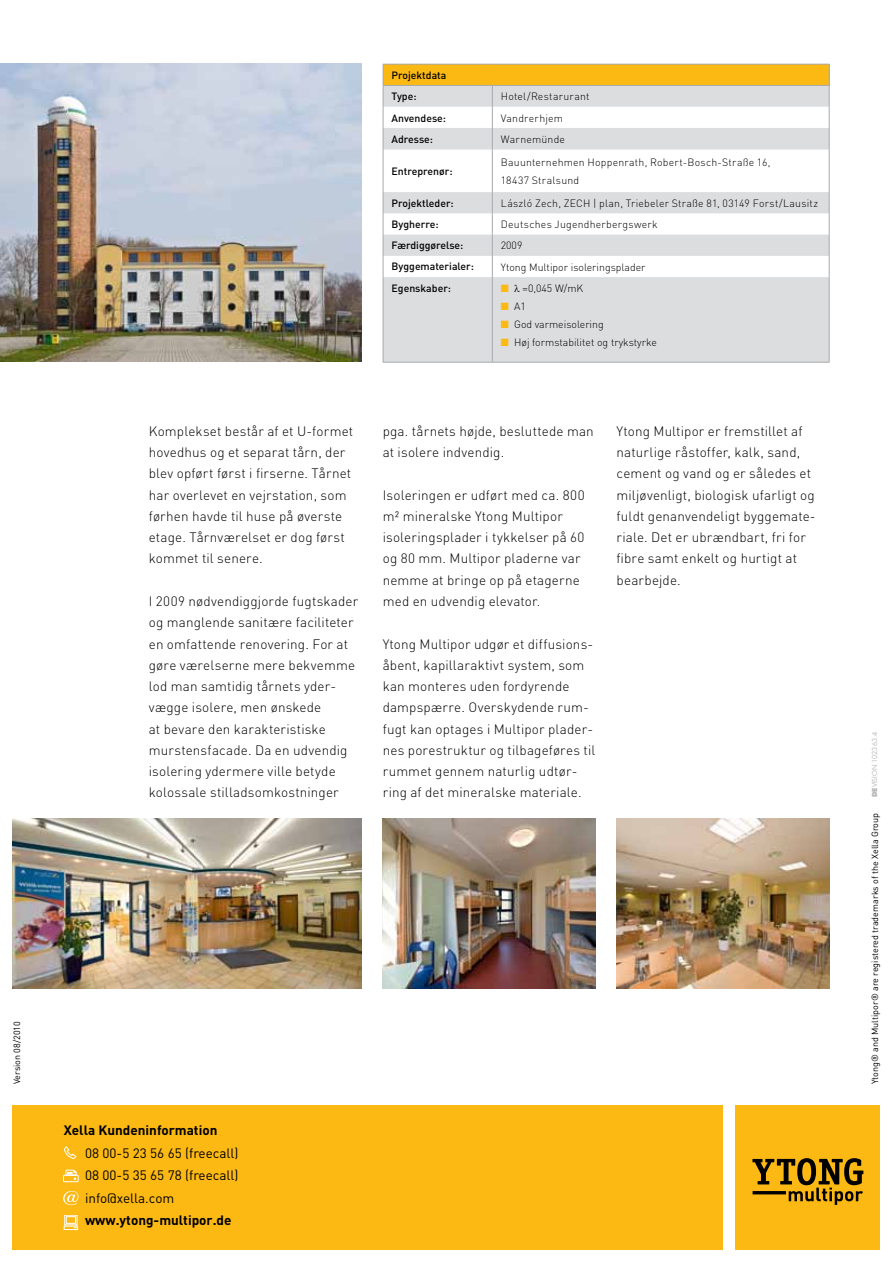
<style>
.page{position:relative;width:893px;height:1263px;background:#fff}
.page>*{position:absolute;margin:0;border:0;box-sizing:border-box;transform-origin:0 0}
.t1{font:300 13.5px/21.3px "DIN";letter-spacing:.01em;color:#000}
.t2{font:13.5px/22.5px "DIN";color:#000;text-align:justify}
.t3{font:700 13.5px "DIN";color:#000}
.t4{font:300 10.5px/18px "DIN";letter-spacing:.02em;color:#000}
.t5{font:500 10.5px/21.3px "DIN";color:#000}
.t6{font:300 10.5px "DIN";color:#000}
.t7{font:9px "DIN";color:#000}
.t8{font:6.75px "Futura";letter-spacing:.005em;color:#b6b8ba}
.s1{color:#fdb913}
.s2{font-weight:800}
</style>
<div class="page">
<img style="left:617px;top:819px;width:212px;height:170px">
<img style="left:0;top:64px;width:361px;height:297px">
<div style="left:383px;top:64px;width:446px;height:21px;background:#fdb913"></div>
<svg style="left:384px;top:86px;width:445px;height:276px;fill:#dcddde"></svg>
<svg style="left:492px;top:86px;width:1px;height:64px"></svg>
<hr style="left:383px;top:150px;width:1px;height:42px;background:#a7a9ac">
<hr style="left:492px;top:150px;width:1px;height:42px;background:#a7a9ac">
<hr style="left:829px;top:150px;width:1px;height:42px;background:#a7a9ac">
<hr style="left:383px;top:64px;width:109px;height:1px;background:#a7a9ac">
<svg style="left:383px;top:65px;width:1px;height:85px"></svg>
<hr style="left:492px;top:64px;width:337px;height:1px;background:#a7a9ac">
<svg style="left:829px;top:65px;width:1px;height:85px"></svg>
<hr style="left:383px;top:85px;width:109px;height:1px;background:#a7a9ac">
<hr style="left:492px;top:85px;width:337px;height:1px;background:#a7a9ac">
<svg style="left:383px;top:192px;width:1px;height:85px"></svg>
<svg style="left:492px;top:192px;width:1px;height:85px"></svg>
<svg style="left:829px;top:192px;width:1px;height:85px"></svg>
<hr style="left:383px;top:277px;width:1px;height:85px;background:#a7a9ac">
<hr style="left:492px;top:277px;width:1px;height:85px;background:#a7a9ac">
<hr style="left:829px;top:277px;width:1px;height:85px;background:#a7a9ac">
<hr style="left:383px;top:362px;width:109px;height:1px;background:#a7a9ac">
<hr style="left:492px;top:362px;width:337px;height:1px;background:#a7a9ac">
<div style="left:13px;top:1106px;width:710px;height:144px;background:#fdb913"></div>
<svg style="left:64px;top:1146px;width:13px;height:13px"></svg>
<div style="left:63px;top:1175px;width:16px;height:7px;border:1px solid #fff"></div>
<svg style="left:65px;top:1170px;width:12px;height:10px"></svg>
<svg style="left:63px;top:1191px;width:15px;height:14px"></svg>
<div style="left:64px;top:1226px;width:14px;height:4px;border:1px solid #fff"></div>
<div style="left:64px;top:1215px;width:13px;height:10px;border:1px solid #fff"></div>
<svg style="left:65px;top:1216px;width:12px;height:12px"></svg>
<img style="left:13px;top:819px;width:348px;height:170px">
<img style="left:383px;top:819px;width:212px;height:170px">
<div style="left:736px;top:1106px;width:144px;height:144px;background:#fdb913"></div>
<svg style="left:752px;top:1158px;width:111px;height:47px"></svg>
<svg style="left:514px;top:284px;width:6px;height:8px"></svg>
<p class="t5" style="left:392px;top:64px;width:56px">Projektdata<br>Type:</p>
<p class="t4" style="left:501px;top:87px;width:90px">Hotel/Restarurant</p>
<p class="t5" style="left:392px;top:107px;width:56px">Anvendese:</p>
<p class="t4" style="left:501px;top:108px;width:64px">Vandrerhjem</p>
<p class="t5" style="left:392px;top:128px;width:43px">Adresse:</p>
<p class="t4" style="left:501px;top:130px;width:66px">Warnemünde</p>
<p class="t5" style="left:392px;top:160px;width:62px">Entreprenør:</p>
<p class="t4" style="left:501px;top:153px;width:271px">Bauunternehmen Hoppenrath, Robert-Bosch-Straße 16,<br>18437 Stralsund</p>
<p class="t5" style="left:392px;top:192px;width:64px">Projektleder:</p>
<p class="t4" style="left:501px;top:193px;width:319px">László Zech, ZECH | plan, Triebeler Straße 81, 03149 Forst/Lausitz</p>
<p class="t5" style="left:392px;top:213px;width:48px">Bygherre:</p>
<p class="t4" style="left:501px;top:215px;width:158px">Deutsches Jugendherbergswerk</p>
<p class="t5" style="left:392px;top:234px;width:73px">Færdiggørelse:</p>
<p class="t4" style="left:501px;top:236px;width:23px">2009</p>
<p class="t5" style="left:392px;top:256px;width:84px">Byggematerialer:</p>
<p class="t6" style="left:501px;top:260px;width:146px">Ytong Multipor isoleringsplader</p>
<p class="t5" style="left:392px;top:277px;width:61px">Egenskaber:</p>
<p class="t4" style="left:501px;top:279px;width:84px"><span class="s1">■</span> =0,045 W/mK</p>
<p class="t4" style="left:501px;top:297px;width:27px"><span class="s1">■</span> A1</p>
<p class="t6" style="left:501px;top:317px;width:104px"><span class="s1">■</span> God varmeisolering</p>
<p class="t6" style="left:501px;top:335px;width:158px"><span class="s1">■</span> Høj formstabilitet og trykstyrke</p>
<p class="t1" style="left:149px;top:420px;width:206px">Komplekset består af et U-formet hovedhus og et separat tårn, der blev opført først i firserne. Tårnet har overlevet en vejrstation, som førhen havde til huse på øverste etage. Tårnværelset er dog først kommet til senere.</p>
<p class="t1" style="left:149px;top:590px;width:211px">I 2009 nødvendiggjorde fugtskader og manglende sanitære faciliteter en omfattende renovering. For at gøre værelserne mere bekvemme lod man samtidig tårnets yder&shy;vægge isolere, men ønskede<br>at bevare den karakteristiske murstensfacade. Da en udvendig isolering ydermere ville betyde kolossale stilladsomkostninger</p>
<p class="t1" style="left:383px;top:420px;width:213px">pga. tårnets højde, besluttede man at isolere indvendig.</p>
<p class="t1" style="left:383px;top:484px;width:203px">Isoleringen er udført med ca. 800 m² mineralske Ytong Multipor isoleringsplader i tykkelser på 60 og 80 mm. Multipor pladerne var nemme at bringe op på etagerne med en udvendig elevator.</p>
<p class="t1" style="left:383px;top:633px;width:214px">Ytong Multipor udgør et diffusions&shy;åbent, kapillaraktivt system, som kan monteres uden fordyrende dampspærre. Overskydende rum&shy;fugt kan optages i Multipor plader&shy;nes porestruktur og tilbageføres til rummet gennem naturlig udtør&shy;ring af det mineralske materiale.</p>
<p class="t1" style="left:617px;top:420px;width:201px">Ytong Multipor er fremstillet af naturlige råstoffer, kalk, sand, cement og vand og er således et miljøvenligt, biologisk ufarligt og fuldt genanvendeligt byggemate&shy;riale. Det er ubrændbart, fri for fibre samt enkelt og hurtigt at bearbejde.</p>
<p class="t7" style="left:11px;top:1084px;width:65px;rotate:-90deg">Version 08/2010</p>
<p class="t3" style="left:64px;top:1122px;width:155px">Xella Kundeninformation</p>
<p class="t2" style="left:85px;top:1141px;width:155px">08 00-5 23 56 65 (freecall)<br>08 00-5 35 65 78 (freecall) info@xella.com</p>
<p class="t3" style="left:85px;top:1212px;width:148px">www.ytong-multipor.de</p>
<p class="t8" style="left:870px;top:797px;width:67px;rotate:-90deg"><span class="s2">DE</span>VISION 102363.4</p>
<p class="t7" style="left:869px;top:1084px;width:273px;rotate:-90deg">Ytong® and Multipor® are registered trademarks of the Xella Group</p>
</div>
